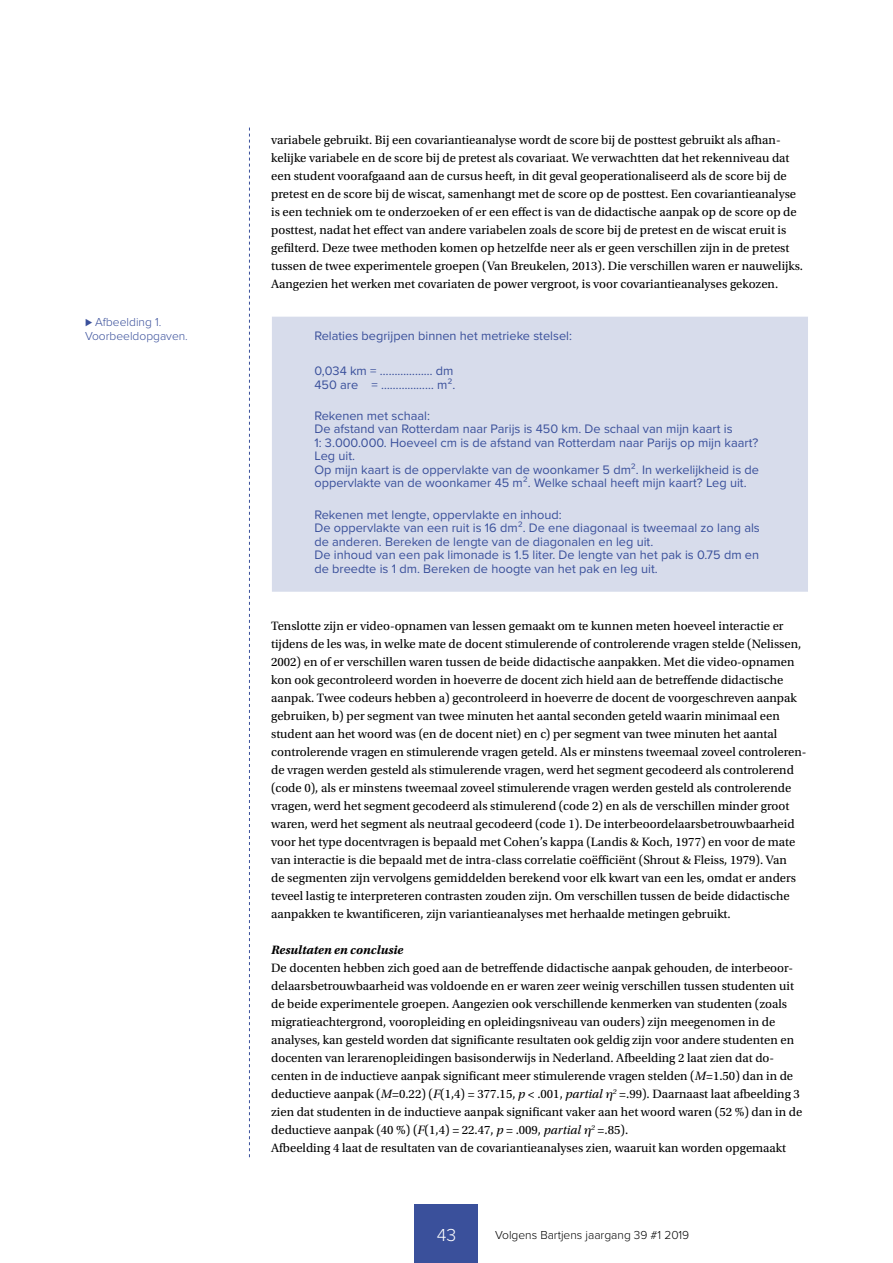
<style>
.page{position:relative;width:893px;height:1263px;background:#fff}
.page>*{position:absolute;margin:0;border:0;box-sizing:border-box;transform-origin:0 0}
.t1{font:300 18px "Proxima Nova";color:#fff}
.t2{font:12.75px/18px "Utopia Std";color:#000}
.t3{font:12.75px/13.5px "Proxima Nova";color:#3a509b}
.t4{font:italic 700 12.75px "Utopia Std";color:#000}
.t5{font:300 12px "Proxima Nova";color:#000}
.t6{font:300 12px/13.5px "Proxima Nova";color:#3a509b}
.s1{font-style:italic}
</style>
<div class="page">
<div style="left:415px;top:1204px;width:63px;height:59px;background:#3a509b"></div>
<svg style="left:249px;top:128px;width:1px;height:1029px"></svg>
<div style="left:272px;top:317px;width:536px;height:275px;background:#d7dceb"></div>
<p class="t6" style="left:85px;top:315px;width:104px">⊲ Afbeelding 1.<br>Voorbeeldopgaven.</p>
<p class="t2" style="left:271px;top:131px;width:533px">variabele gebruikt. Bij een covariantieanalyse wordt de score bij de posttest gebruikt als afhan&shy;kelijke variabele en de score bij de pretest als covariaat. We verwachtten dat het rekenniveau dat een student voorafgaand aan de cursus heeft, in dit geval geoperationaliseerd als de score bij de pretest en de score bij de wiscat, samenhangt met de score op de posttest. Een covariantieanalyse is een techniek om te onderzoeken of er een effect is van de didactische aanpak op de score op de posttest, nadat het effect van andere variabelen zoals de score bij de pretest en de wiscat eruit is gefilterd. Deze twee methoden komen op hetzelfde neer als er geen verschillen zijn in de pretest tussen de twee experimentele groepen (Van Breukelen, 2013). Die verschillen waren er nauwelijks.<br>Aangezien het werken met covariaten de power vergroot, is voor covariantieanalyses gekozen.</p>
<p class="t3" style="left:314px;top:328px;width:259px">Relaties begrijpen binnen het metrieke stelsel:</p>
<p class="t3" style="left:314px;top:363px;width:142px">0,034 km = ……………… dm<br>450 are = ……………… m².</p>
<p class="t3" style="left:314px;top:408px;width:446px">Rekenen met schaal:<br>De afstand van Rotterdam naar Parijs is 450 km. De schaal van mijn kaart is<br>1: 3.000.000. Hoeveel cm is de afstand van Rotterdam naar Parijs op mijn kaart?<br>Leg uit.<br>Op mijn kaart is de oppervlakte van de woonkamer 5 dm². In werkelijkheid is de oppervlakte van de woonkamer 45 m². Welke schaal heeft mijn kaart? Leg uit.</p>
<p class="t3" style="left:314px;top:507px;width:447px">Rekenen met lengte, oppervlakte en inhoud:<br>De oppervlakte van een ruit is 16 dm². De ene diagonaal is tweemaal zo lang als de anderen. Bereken de lengte van de diagonalen en leg uit.<br>De inhoud van een pak limonade is 1.5 liter. De lengte van het pak is 0.75 dm en de breedte is 1 dm. Bereken de hoogte van het pak en leg uit.</p>
<p class="t2" style="left:271px;top:617px;width:537px">Tenslotte zijn er video-opnamen van lessen gemaakt om te kunnen meten hoeveel interactie er tijdens de les was, in welke mate de docent stimulerende of controlerende vragen stelde (Nelissen, 2002) en of er verschillen waren tussen de beide didactische aanpakken. Met die video-opnamen kon ook gecontroleerd worden in hoeverre de docent zich hield aan de betreffende didactische aanpak. Twee codeurs hebben a) gecontroleerd in hoeverre de docent de voorgeschreven aanpak gebruiken, b) per segment van twee minuten het aantal seconden geteld waarin minimaal een student aan het woord was (en de docent niet) en c) per segment van twee minuten het aantal controlerende vragen en stimulerende vragen geteld. Als er minstens tweemaal zoveel controleren&shy;de vragen werden gesteld als stimulerende vragen, werd het segment gecodeerd als controlerend (code 0), als er minstens tweemaal zoveel stimulerende vragen werden gesteld als controlerende vragen, werd het segment gecodeerd als stimulerend (code 2) en als de verschillen minder groot waren, werd het segment als neutraal gecodeerd (code 1). De interbeoordelaarsbetrouwbaarheid voor het type docentvragen is bepaald met Cohen’s kappa (Landis &amp; Koch, 1977) en voor de mate van interactie is die bepaald met de intra-class correlatie coëfficiënt (Shrout &amp; Fleiss, 1979). Van<br>de segmenten zijn vervolgens gemiddelden berekend voor elk kwart van een les, omdat er anders teveel lastig te interpreteren contrasten zouden zijn. Om verschillen tussen de beide didactische aanpakken te kwantificeren, zijn variantieanalyses met herhaalde metingen gebruikt.</p>
<p class="t4" style="left:271px;top:943px;width:134px">Resultaten en conclusie</p>
<p class="t2" style="left:271px;top:959px;width:533px">De docenten hebben zich goed aan de betreffende didactische aanpak gehouden, de interbeoor&shy;delaarsbetrouwbaarheid was voldoende en er waren zeer weinig verschillen tussen studenten uit de beide experimentele groepen. Aangezien ook verschillende kenmerken van studenten (zoals migratieachtergrond, vooropleiding en opleidingsniveau van ouders) zijn meegenomen in de analyses, kan gesteld worden dat significante resultaten ook geldig zijn voor andere studenten en docenten van lerarenopleidingen basisonderwijs in Nederland. Afbeelding 2 laat zien dat do&shy;centen in de inductieve aanpak significant meer stimulerende vragen stelden (<span class="s1">M</span>=1.50) dan in de deductieve aanpak (<span class="s1">M</span>=0.22) (<span class="s1">F</span>(1,4) = 377.15, <span class="s1">p</span> &lt; .001, <span class="s1">partial</span> <sup>2</sup> =.99). Daarnaast laat afbeelding 3 zien dat studenten in de inductieve aanpak significant vaker aan het woord waren (52 %) dan in de deductieve aanpak (40 %) (<span class="s1">F</span>(1,4) = 22.47, <span class="s1">p</span> = .009, <span class="s1">partial</span> <sup>2</sup> =.85).<br>Afbeelding 4 laat de resultaten van de covariantieanalyses zien, waaruit kan worden opgemaakt</p>
<h1 class="t1" style="left:437px;top:1221px;width:21px">43</h1>
<p class="t5" style="left:495px;top:1226px;width:196px">Volgens Bartjens jaargang 39 #1 2019</p>
</div>
